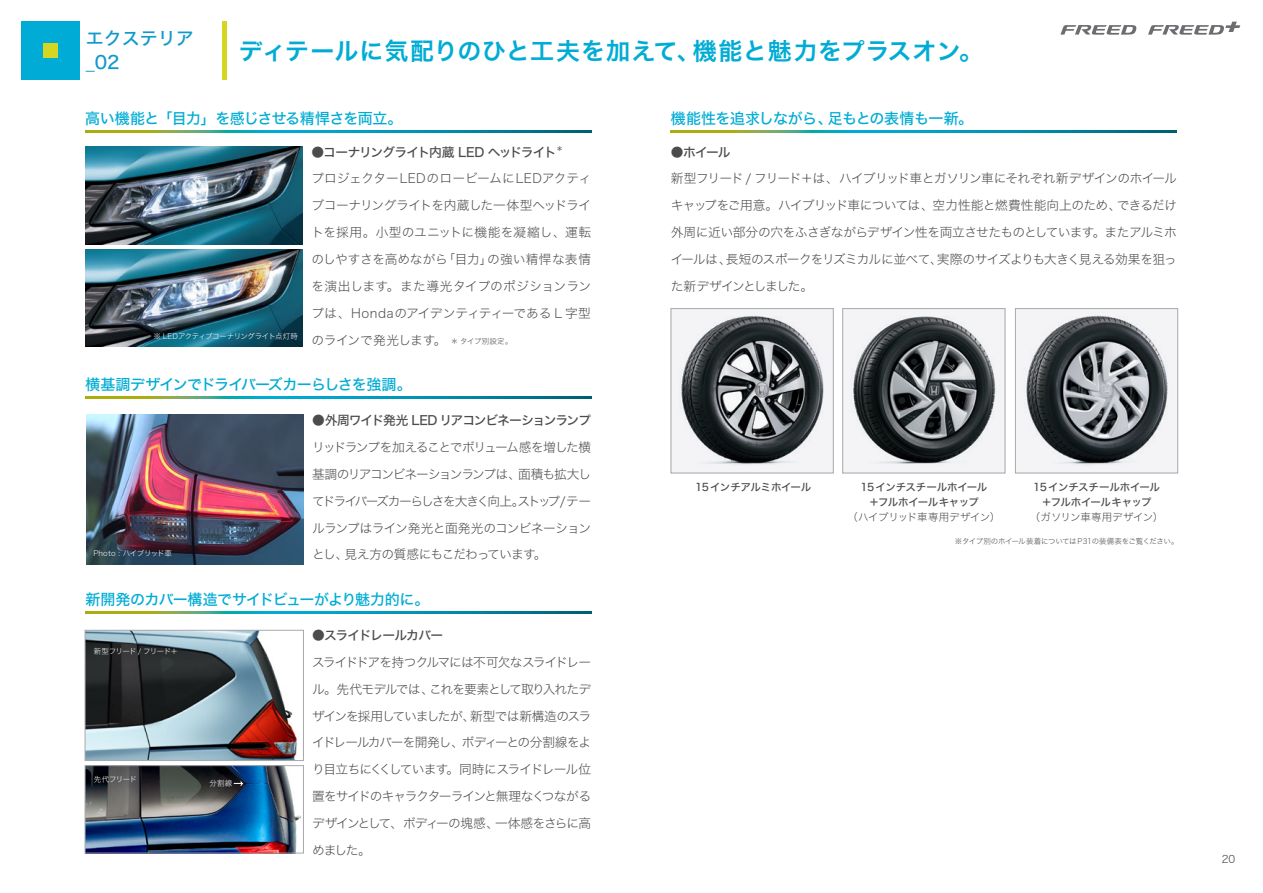
<style>
.page{position:relative;width:1263px;height:893px;background:#fff}
.page>*{position:absolute;margin:0;border:0;box-sizing:border-box;transform-origin:0 0}
.t1{font:24px "Hira Kaku Std W6";letter-spacing:.02em;color:#00acd5}
.t2{font:18px "Hira Kaku Std W5";color:#1299cc}
.t3{font:15px "Hira Kaku Std W5";letter-spacing:-.045em;color:#00acd5}
.t4{font:12.75px/26.8px "Hira Kaku Std W2";letter-spacing:-.06em;color:#4b4c4d;text-align:justify}
.t5{font:12.75px "Hira Kaku Std W5";letter-spacing:-.07em;color:#4b4c4d}
.プレキ{font:10.5px "Hira Kaku Std W5";letter-spacing:-.035em;color:#4b4c4d}
.プレキ-2{font:10.5px "Hira Kaku Std W2";letter-spacing:-.025em;color:#4b4c4d}
.t6{font:10.5px "Hira Kaku Std W2";color:#3e3e3f}
.プレキ-3{font:7.5px "Hira Kaku Std W2";letter-spacing:-.045em;color:#4b4c4d}
.プレキ-4{font:7.5px "Hira Kaku Std W2";letter-spacing:-.045em;color:#fff}
.プレキ-5{font:7.5px "Hira Kaku Std W2";letter-spacing:-.025em;color:#fff}
.プレキ-6{font:7.5px "Hira Kaku Std W2";letter-spacing:-.085em;color:#fff}
</style>
<div class="page">
<div style="left:21px;top:21px;width:58px;height:58px;background:#00acd5"></div>
<hr style="left:222px;top:21px;width:4px;height:58px;background:#d5d622">
<div style="left:43px;top:43px;width:15px;height:15px;background:#d5d622"></div>
<svg style="left:86px;top:131px;width:506px;height:2px"></svg>
<svg style="left:671px;top:131px;width:506px;height:1px"></svg>
<svg style="left:85px;top:396px;width:506px;height:2px"></svg>
<svg style="left:85px;top:612px;width:506px;height:2px"></svg>
<img style="left:85px;top:249px;width:218px;height:98px">
<img style="left:85px;top:146px;width:218px;height:98px">
<img style="left:86px;top:414px;width:217px;height:151px">
<img style="left:673px;top:310px;width:158px;height:161px">
<div style="left:671px;top:308px;width:162px;height:165px;border:1px solid #a8a9ad"></div>
<img style="left:844px;top:310px;width:159px;height:161px">
<div style="left:842px;top:308px;width:163px;height:165px;border:1px solid #a8a9ad"></div>
<img style="left:1017px;top:310px;width:159px;height:161px">
<div style="left:1015px;top:308px;width:163px;height:165px;border:1px solid #a8a9ad"></div>
<img style="left:87px;top:632px;width:210px;height:127px">
<div style="left:85px;top:630px;width:219px;height:131px;border:1px solid #a8a9ad"></div>
<img style="left:87px;top:767px;width:214px;height:84px">
<div style="left:85px;top:765px;width:219px;height:88px;border:1px solid #a8a9ad"></div>
<svg style="left:234px;top:781px;width:9px;height:5px"></svg>
<svg style="left:1060px;top:25px;width:76px;height:10px"></svg>
<svg style="left:1148px;top:22px;width:92px;height:13px"></svg>
<p class="t2" style="left:86px;top:25px;width:110px">エクステリア</p>
<p class="t2" style="left:86px;top:49px;width:35px">_02</p>
<p class="t1" style="left:239px;top:33px;width:746px">ディテールに気配りのひと工夫を加えて、機能と魅力をプラスオン。</p>
<p class="t3" style="left:85px;top:107px;width:319px">高い機能と｢目力」を感じさせる精悍さを両立。</p>
<p class="プレキ-4" style="left:154px;top:331px;width:146px">※ LEDアクティブコーナリングライト点灯時</p>
<p class="t5" style="left:311px;top:142px;width:253px">●コーナリングライト内蔵 LED ヘッドライト<sup>＊</sup></p>
<p class="t4" style="left:311px;top:165px;width:281px">プロジェクターLEDのロービームにLEDアクティブコーナリングライトを内蔵した一体型ヘッドライトを採用。小型のユニットに機能を凝縮し、運転のしやすさを高めながら｢目力」の強い精悍な表情を演出します。また導光タイプのポジションランプは、Hondaのアイデンティティーである L 字型のラインで発光します。</p>
<p class="プレキ-3" style="left:451px;top:336px;width:63px">＊ タイプ別設定。</p>
<p class="t3" style="left:85px;top:372px;width:328px">横基調デザインでドライバーズカーらしさを強調。</p>
<p class="プレキ-5" style="left:93px;top:547px;width:80px">Photo : ハイブリッド車</p>
<p class="t5" style="left:312px;top:411px;width:280px">●外周ワイド発光 LED リアコンビネーションランプ</p>
<p class="t4" style="left:312px;top:433px;width:280px">リッドランプを加えることでボリューム感を増した横基調のリアコンビネーションランプは、面積も拡大してドライバーズカーらしさを大きく向上。ストップ/テールランプはライン発光と面発光のコンビネーションとし、見え方の質感にもこだわっています。</p>
<p class="t3" style="left:85px;top:588px;width:345px">新開発のカバー構造でサイドビューがより魅力的に。</p>
<p class="プレキ-6" style="left:94px;top:645px;width:85px">新型フリード / フリード＋</p>
<p class="プレキ-4" style="left:94px;top:773px;width:45px">先代フリード</p>
<p class="プレキ-4" style="left:209px;top:778px;width:24px">分割線</p>
<p class="t5" style="left:312px;top:625px;width:132px">●スライドレールカバー</p>
<p class="t4" style="left:312px;top:648px;width:280px">スライドドアを持つクルマには不可欠なスライドレール。先代モデルでは、これを要素として取り入れたデザインを採用していましたが、新型では新構造のスライドレールカバーを開発し、ボディーとの分割線をより目立ちにくくしています。同時にスライドレール位置をサイドのキャラクターラインと無理なくつながるデザインとして、ボディーの塊感、一体感をさらに高めました。</p>
<p class="t3" style="left:671px;top:107px;width:304px">機能性を追求しながら、足もとの表情も一新。</p>
<p class="t5" style="left:671px;top:142px;width:61px">●ホイール</p>
<p class="t4" style="left:671px;top:165px;width:507px">新型フリード / フリード＋は、ハイブリッド車とガソリン車にそれぞれ新デザインのホイールキャップをご用意。ハイブリッド車については、空力性能と燃費性能向上のため、できるだけ外周に近い部分の穴をふさぎながらデザイン性を両立させたものとしています。またアルミホイールは、長短のスポークをリズミカルに並べて、実際のサイズよりも大きく見える効果を狙った新デザインとしました。</p>
<p class="プレキ" style="left:695px;top:479px;width:118px">15インチアルミホイール</p>
<p class="プレキ" style="left:860px;top:479px;width:128px">15インチスチールホイール</p>
<p class="プレキ" style="left:869px;top:494px;width:112px">＋フルホイールキャップ</p>
<p class="プレキ-2" style="left:847px;top:509px;width:154px">（ハイブリッド車専用デザイン）</p>
<p class="プレキ" style="left:1033px;top:479px;width:128px">15インチスチールホイール</p>
<p class="プレキ" style="left:1041px;top:494px;width:112px">＋フルホイールキャップ</p>
<p class="プレキ-2" style="left:1030px;top:509px;width:135px">（ガソリン車専用デザイン）</p>
<p class="プレキ-3" style="left:955px;top:535px;width:225px">※タイプ別のホイール装着についてはP31の装備表をご覧ください。</p>
<p class="t6" style="left:1222px;top:851px;width:15px">20</p>
</div>
